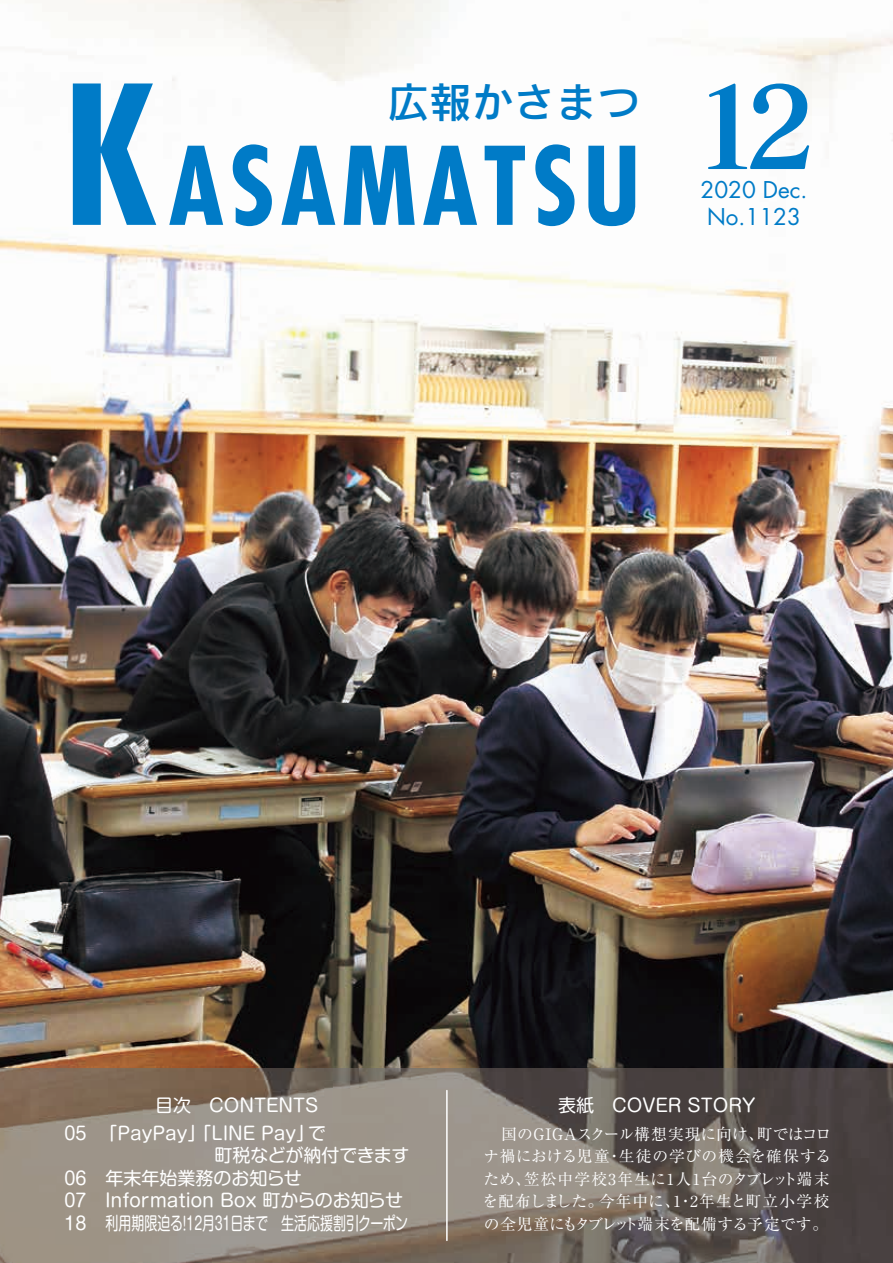
<style>
.page{position:relative;width:893px;height:1263px;background:#fff}
.page>*{position:absolute;margin:0;border:0;box-sizing:border-box;transform-origin:0 0}
.t1{font:112.5px "Matisse CID B";color:#007bc7}
.t2{font:700 condensed 105px "Futura";letter-spacing:.05em;color:#007bc7}
.t3{font:42px "Rodin CID DB";color:#007bc7}
.t4{font:22.5px/27px "Futura";color:#007bc7}
.t5{font:18px/22.5px "Shin M Go";color:#fff;text-align:justify}
.t6{font:18px "Shin M Go";color:#fff;scale:.72 1}
.t7{font:15.75px/22.5px "Ryumin";letter-spacing:-.01em;color:#fff;text-align:justify}
.s1{font-size:187.5px}
</style>
<div class="page">
<img style="left:0;top:0;width:893px;height:1263px">
<h3 class="t3" style="left:388px;top:75px;width:253px">広報かさまつ</h3>
<h1 class="t1" style="left:690px;top:60px;width:129px">12</h1>
<h3 class="t4" style="left:701px;top:176px;width:108px">2020 Dec.<br>No.1123</h3>
<h2 class="t2" style="left:63px;top:121px;width:579px"><span class="s1">K</span>ASAMATSU</h2>
<p class="t5" style="left:64px;top:1120px;width:23px">05</p>
<p class="t5" style="left:64px;top:1165px;width:23px">06<br>07<br>18</p>
<p class="t5" style="left:155px;top:1092px;width:165px">目次　CONTENTS</p>
<p class="t5" style="left:558px;top:1092px;width:199px">表紙　COVER STORY</p>
<p class="t5" style="left:100px;top:1120px;width:228px">「PayPay」「LINE Pay」で</p>
<p class="t5" style="left:214px;top:1142px;width:196px">町税などが納付できます</p>
<p class="t5" style="left:106px;top:1165px;width:198px">年末年始業務のお知らせ</p>
<p class="t5" style="left:106px;top:1187px;width:299px">Information Box 町からのお知らせ</p>
<p class="t6" style="left:106px;top:1210px;width:422px">利用期限迫る！12月31日まで　生活応援割引クーポン</p>
<p class="t7" style="left:483px;top:1122px;width:350px">　国のGIGAスクール構想実現に向け、町ではコロナ禍における児童・生徒の学びの機会を確保するため、笠松中学校3年生に1人1台のタブレット端末を配布しました。今年中に、1・2年生と町立小学校の全児童にもタブレット端末を配備する予定です。</p>
</div>
